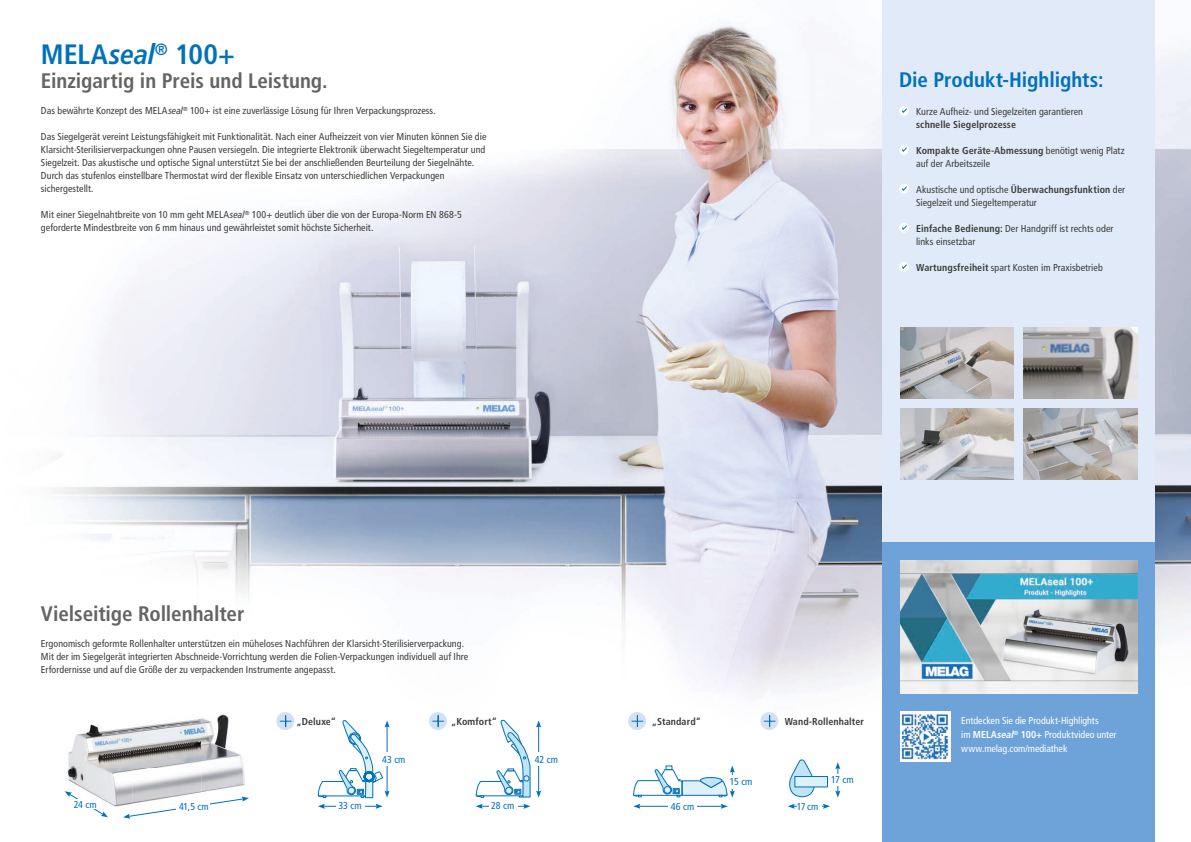
<style>
.page{position:relative;width:1191px;height:842px;background:#fff}
.page>*{position:absolute;margin:0;border:0;box-sizing:border-box;transform-origin:0 0}
.t1{font:700 condensed 28px "Frutiger LT Pro";color:#0071bb}
.t2{font:700 condensed 21px "Frutiger LT Pro";letter-spacing:-.005em;color:#646463}
.t3{font:700 condensed 21px "Frutiger LT Pro";letter-spacing:-.005em;color:#0071bb}
.t4{font:condensed 10px/13px "Frutiger LT Pro";letter-spacing:.005em;color:#3d3d3c}
.t5{font:condensed 10px/14px "Frutiger LT Pro";letter-spacing:-.005em;color:#fff}
.t6{font:700 condensed 10px "Frutiger LT Pro";letter-spacing:.01em;color:#3d3d3c}
.t7{font:condensed 10px "Frutiger LT Pro";letter-spacing:.005em;color:#0071bb}
.s1{font-style:italic}
.s2{font-weight:700}
.s3{font-weight:700;font-style:italic}
</style>
<div class="page">
<img style="left:53px;top:25px;width:829px;height:784px">
<img style="left:1155px;top:48px;width:36px;height:594px">
<div style="left:882px;top:0;width:273px;height:842px;background:#e1eaf8"></div>
<div style="left:882px;top:543px;width:273px;height:299px;background:#6da3d8"></div>
<img style="left:900px;top:711px;width:50px;height:51px">
<img style="left:900px;top:560px;width:237px;height:134px">
<svg style="left:899px;top:106px;width:10px;height:10px"></svg>
<div style="left:899px;top:145px;width:10px;height:10px;background:#fff;border-radius:50%"></div>
<svg style="left:902px;top:147px;width:5px;height:5px"></svg>
<div style="left:899px;top:184px;width:10px;height:10px;background:#fff;border-radius:50%"></div>
<svg style="left:902px;top:186px;width:5px;height:5px"></svg>
<div style="left:899px;top:223px;width:10px;height:10px;background:#fff;border-radius:50%"></div>
<svg style="left:902px;top:224px;width:6px;height:6px"></svg>
<div style="left:899px;top:262px;width:10px;height:10px;background:#fff;border-radius:50%"></div>
<svg style="left:902px;top:263px;width:6px;height:6px"></svg>
<img style="left:900px;top:409px;width:113px;height:71px">
<img style="left:1024px;top:328px;width:113px;height:71px">
<img style="left:1024px;top:409px;width:113px;height:71px">
<img style="left:900px;top:328px;width:113px;height:71px">
<img style="left:63px;top:708px;width:208px;height:111px">
<img style="left:70px;top:794px;width:33px;height:20px">
<svg style="left:65px;top:791px;width:7px;height:6px"></svg>
<svg style="left:101px;top:811px;width:7px;height:6px"></svg>
<div style="left:71px;top:799px;width:27px;height:10px;background:#fff"></div>
<img style="left:129px;top:798px;width:114px;height:19px">
<svg style="left:123px;top:814px;width:7px;height:5px"></svg>
<svg style="left:242px;top:796px;width:7px;height:6px"></svg>
<div style="left:177px;top:802px;width:33px;height:10px;background:#fff"></div>
<svg style="left:787px;top:804px;width:43px;height:5px"></svg>
<svg style="left:835px;top:768px;width:5px;height:24px"></svg>
<div style="left:797px;top:802px;width:24px;height:8px;background:#fff"></div>
<div style="left:828px;top:774px;width:29px;height:12px;background:#fff"></div>
<div style="left:760px;top:712px;width:18px;height:18px;background:#d3e1f4;border-radius:50%"></div>
<svg style="left:764px;top:716px;width:11px;height:11px"></svg>
<svg style="left:788px;top:759px;width:28px;height:38px"></svg>
<div style="left:794px;top:776px;width:33px;height:11px;background:#def1f7;border:1px solid #0071bb"></div>
<img style="left:325px;top:806px;width:51px;height:1px">
<svg style="left:318px;top:804px;width:7px;height:5px"></svg>
<svg style="left:376px;top:804px;width:7px;height:5px"></svg>
<div style="left:336px;top:802px;width:28px;height:8px;background:#fff"></div>
<div style="left:380px;top:752px;width:33px;height:13px;background:#fff"></div>
<div style="left:276px;top:712px;width:18px;height:18px;background:#d3e1f4;border-radius:50%"></div>
<svg style="left:280px;top:716px;width:11px;height:11px"></svg>
<svg style="left:317px;top:720px;width:72px;height:78px"></svg>
<img style="left:483px;top:806px;width:40px;height:1px">
<svg style="left:476px;top:804px;width:7px;height:5px"></svg>
<svg style="left:523px;top:804px;width:7px;height:5px"></svg>
<img style="left:538px;top:728px;width:1px;height:63px">
<div style="left:489px;top:802px;width:28px;height:8px;background:#fff"></div>
<div style="left:532px;top:752px;width:34px;height:13px;background:#fff"></div>
<div style="left:429px;top:712px;width:18px;height:18px;background:#d3e1f4;border-radius:50%"></div>
<svg style="left:433px;top:716px;width:11px;height:11px"></svg>
<svg style="left:475px;top:719px;width:55px;height:79px"></svg>
<div style="left:628px;top:712px;width:18px;height:18px;background:#d3e1f4;border-radius:50%"></div>
<svg style="left:632px;top:716px;width:11px;height:11px"></svg>
<img style="left:640px;top:806px;width:80px;height:1px">
<svg style="left:633px;top:804px;width:7px;height:5px"></svg>
<svg style="left:720px;top:804px;width:8px;height:5px"></svg>
<div style="left:668px;top:802px;width:29px;height:8px;background:#fff"></div>
<div style="left:727px;top:775px;width:32px;height:13px;background:#fff"></div>
<svg style="left:633px;top:766px;width:102px;height:31px"></svg>
<h1 class="t1" style="left:41px;top:38px;width:195px">MELA<span class="s1">seal</span><sup>®</sup> 100+</h1>
<h2 class="t2" style="left:41px;top:68px;width:288px">Einzigartig in Preis und Leistung.</h2>
<p class="t4" style="left:41px;top:104px;width:396px">Das bewährte Konzept des MELA<span class="s1">seal</span><sup>®</sup> 100+ ist eine zuverlässige Lösung für Ihren Verpackungsprozess.</p>
<p class="t4" style="left:41px;top:130px;width:447px">Das Siegelgerät vereint Leistungsfähigkeit mit Funktionalität. Nach einer Aufheizzeit von vier Minuten können Sie die Klarsicht-Sterilisierverpackungen ohne Pausen versiegeln. Die integrierte Elektronik überwacht Siegeltemperatur und Siegelzeit. Das akustische und optische Signal unterstützt Sie bei der anschließenden Beurteilung der Siegelnähte.<br>Durch das stufenlos einstellbare Thermostat wird der flexible Einsatz von unterschiedlichen Verpackungen sichergestellt.</p>
<p class="t4" style="left:41px;top:208px;width:422px">Mit einer Siegelnahtbreite von 10 mm geht MELA<span class="s1">seal</span><sup>®</sup> 100+ deutlich über die von der Europa-Norm EN 868-5 geforderte Mindestbreite von 6 mm hinaus und gewährleistet somit höchste Sicherheit.</p>
<h2 class="t3" style="left:899px;top:67px;width:206px">Die Produkt-Highlights:</h2>
<p class="t4" style="left:916px;top:105px;width:168px">Kurze Aufheiz- und Siegelzeiten garantieren</p>
<p class="t6" style="left:916px;top:119px;width:101px">schnelle Siegelprozesse</p>
<p class="t4" style="left:916px;top:144px;width:210px"><span class="s2">Kompakte Geräte-Abmessung</span> benötigt wenig Platz auf der Arbeitszeile</p>
<p class="t4" style="left:916px;top:183px;width:210px">Akustische und optische <span class="s2">Überwachungsfunktion</span> der<br>Siegelzeit und Siegeltemperatur</p>
<p class="t4" style="left:916px;top:222px;width:199px"><span class="s2">Einfache Bedienung:</span> Der Handgriff ist rechts oder links einsetzbar</p>
<p class="t4" style="left:916px;top:261px;width:188px"><span class="s2">Wartungsfreiheit</span> spart Kosten im Praxisbetrieb</p>
<h2 class="t2" style="left:41px;top:601px;width:205px">Vielseitige Rollenhalter</h2>
<p class="t4" style="left:41px;top:637px;width:429px">Ergonomisch geformte Rollenhalter unterstützen ein müheloses Nachführen der Klarsicht-Sterilisierverpackung.<br>Mit der im Siegelgerät integrierten Abschneide-Vorrichtung werden die Folien-Verpackungen individuell auf Ihre<br>Erfordernisse und auf die Größe der zu verpackenden Instrumente angepasst.</p>
<p class="t6" style="left:296px;top:716px;width:41px">„Deluxe“</p>
<p class="t7" style="left:382px;top:753px;width:25px">43 cm</p>
<p class="t6" style="left:451px;top:716px;width:47px">„Komfort“</p>
<p class="t7" style="left:535px;top:753px;width:25px">42 cm</p>
<p class="t6" style="left:652px;top:716px;width:50px">„Standard“</p>
<p class="t6" style="left:784px;top:716px;width:81px">Wand-Rollenhalter</p>
<p class="t5" style="left:961px;top:714px;width:157px">Entdecken Sie die Produkt-Highlights<br>im <span class="s2">MELA</span><span class="s3">seal</span><sup>®</sup> <span class="s2">100+</span> Produktvideo unter www.melag.com/mediathek</p>
<p class="t7" style="left:730px;top:776px;width:24px">15 cm</p>
<p class="t7" style="left:831px;top:774px;width:24px">17 cm</p>
<p class="t7" style="left:74px;top:799px;width:24px">24 cm</p>
<p class="t7" style="left:179px;top:800px;width:31px">41,5 cm</p>
<p class="t7" style="left:338px;top:800px;width:25px">33 cm</p>
<p class="t7" style="left:491px;top:800px;width:25px">28 cm</p>
<p class="t7" style="left:671px;top:800px;width:25px">46 cm</p>
<p class="t7" style="left:797px;top:800px;width:23px">17 cm</p>
</div>
